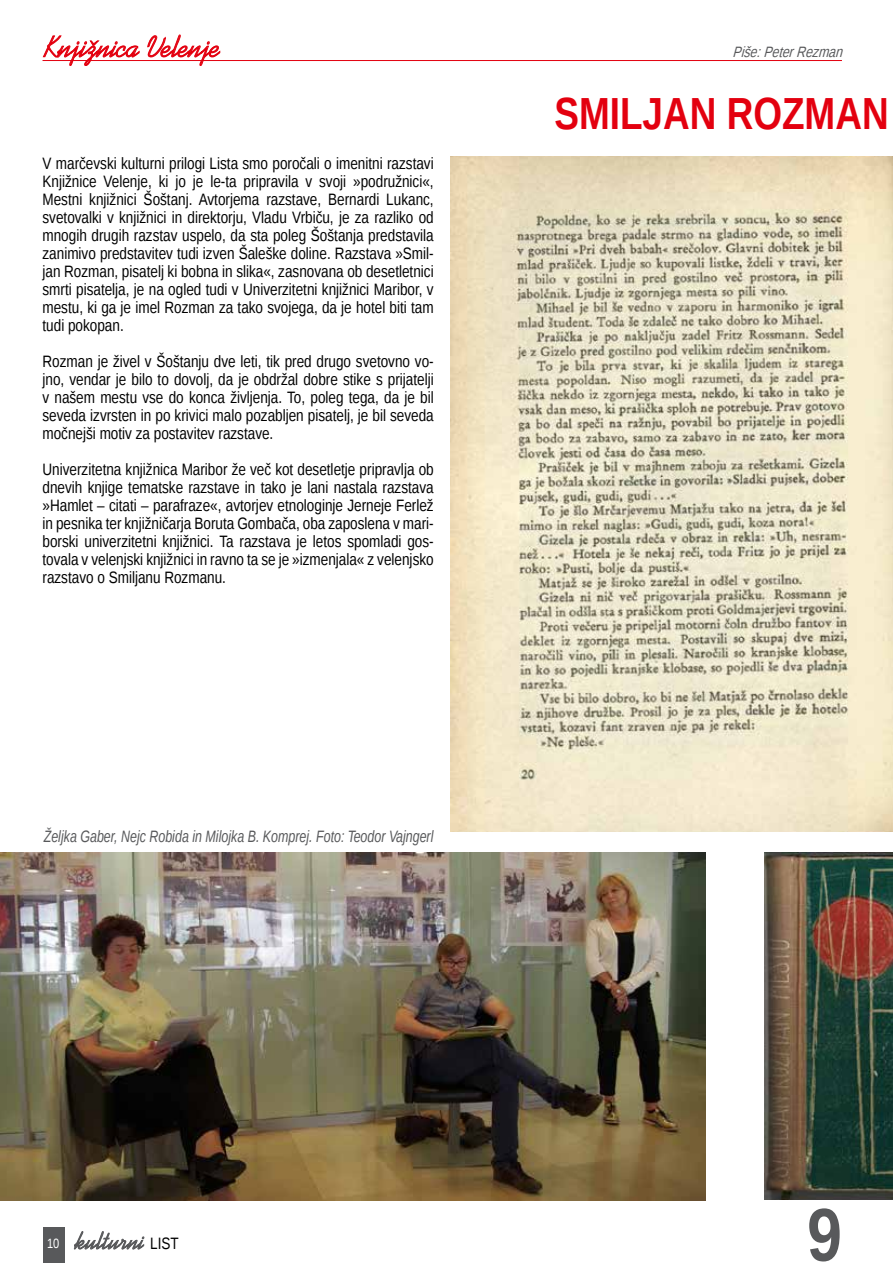
<style>
.page{position:relative;width:893px;height:1263px;background:#fff}
.page>*{position:absolute;margin:0;border:0;box-sizing:border-box;transform-origin:0 0}
.t1{font:700 75px "Liberation Sans Narrow";color:#58595b}
.t2{font:700 45px "Liberation Sans Narrow";color:#e3000f}
.t3{font:30px "Kaufmann BT";color:#e3000f}
.t4{font:24px "Kaufmann BT";color:#58595b}
.t5{font:16.5px/18px "Liberation Sans Narrow";color:#000;text-align:justify}
.t6{font:italic 16.5px "Liberation Sans Narrow";color:#58595b;scale:.92 1}
.t7{font:italic 15px "Liberation Sans Narrow";color:#58595b}
.s1{font-family:"Liberation Sans Narrow";font-size:13.5px;color:#fff}
.s2{font-family:"Liberation Sans Narrow";font-size:16.5px;color:#000}
</style>
<div class="page">
<div style="left:43px;top:1227px;width:22px;height:36px;background:#58595b"></div>
<svg style="left:74px;top:1231px;width:71px;height:19px"></svg>
<svg style="left:43px;top:35px;width:97px;height:31px"></svg>
<svg style="left:147px;top:34px;width:74px;height:32px"></svg>
<hr style="left:43px;top:60px;width:799px;height:1px;background:#e3000f">
<img style="left:451px;top:156px;width:442px;height:676px">
<img style="left:765px;top:853px;width:128px;height:346px">
<img style="left:0;top:853px;width:706px;height:347px">
<h3 class="t3" style="left:46px;top:30px;width:177px">Knjižnica Velenje</h3>
<p class="t7" style="left:733px;top:43px;width:116px">Piše:PeterRezman</p>
<h2 class="t2" style="left:554px;top:83px;width:336px">SMILJAN ROZMAN</h2>
<p class="t5" style="left:43px;top:155px;width:393px">V marčevski kulturni prilogi Lista smo poročali o imenitni razstavi Knjižnice Velenje, ki jo je le-ta pripravila v svoji »podružnici«, Mestni knjižnici Šoštanj. Avtorjema razstave, Bernardi Lukanc, svetovalki v knjižnici in direktorju, Vladu Vrbiču, je za razliko od mnogih drugih razstav uspelo, da sta poleg Šoštanja predstavila zanimivo predstavitev tudi izven Šaleške doline. Razstava »Smil&shy;jan Rozman, pisatelj ki bobna in slika«, zasnovana ob desetletnici smrti pisatelja, je na ogled tudi v Univerzitetni knjižnici Maribor, v mestu, ki ga je imel Rozman za tako svojega, da je hotel biti tam tudi pokopan.</p>
<p class="t5" style="left:43px;top:353px;width:393px">Rozman je živel v Šoštanju dve leti, tik pred drugo svetovno vo&shy;jno, vendar je bilo to dovolj, da je obdržal dobre stike s prijatelji v našem mestu vse do konca življenja. To, poleg tega, da je bil seveda izvrsten in po krivici malo pozabljen pisatelj, je bil seveda močnejši motiv za postavitev razstave.</p>
<p class="t5" style="left:43px;top:461px;width:393px">Univerzitetna knjižnica Maribor že več kot desetletje pripravlja ob dnevih knjige tematske razstave in tako je lani nastala razstava »Hamlet – citati – parafraze«, avtorjev etnologinje Jerneje Ferlež in pesnika ter knjižničarja Boruta Gombača, oba zaposlena v mari&shy;borski univerzitetni knjižnici. Ta razstava je letos spomladi gos&shy;tovala v velenjski knjižnici in ravno ta se je »izmenjala« z velenjsko razstavo o Smiljanu Rozmanu.</p>
<p class="t6" style="left:44px;top:825px;width:425px">Željka Gaber, Nejc Robida in Milojka B. Komprej. Foto: Teodor Vajngerl</p>
<h3 class="t4" style="left:47px;top:1227px;width:133px"><span class="s1">10</span> kulturni <span class="s2">LIST</span></h3>
<h1 class="t1" style="left:807px;top:1183px;width:36px">9</h1>
</div>
